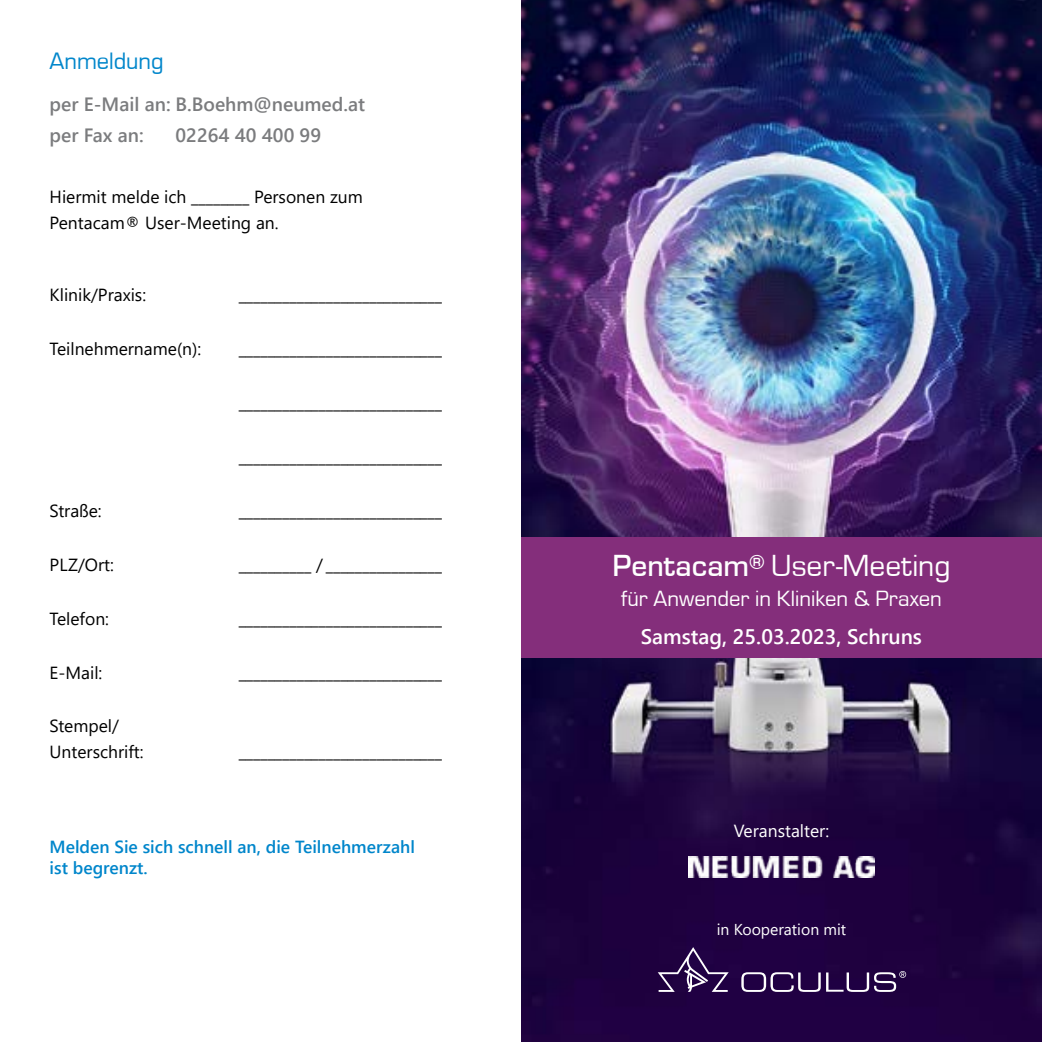
<style>
.page{position:relative;width:1042px;height:1042px;background:#fff}
.page>*{position:absolute;margin:0;border:0;box-sizing:border-box;transform-origin:0 0}
.t1{font:31.5px "Eurostile";color:#fff}
.t2{font:24.5px "Eurostile";color:#0086cb}
.t3{font:22.75px "Eurostile";color:#fff}
.t4{font:600 21px "Segoe UI";color:#fff}
.t5{font:600 19.25px/31.5px "Segoe UI";color:#7b7c7e}
.t6{font:17.5px/26.2px "Segoe UI";color:#000}
.t7{font:600 17.5px/21px "Segoe UI";color:#0086cb}
.t8{font:17.5px "Segoe UI";color:#fff}
.t9{font:15.75px "Segoe UI";color:#fff}
.s1{font-weight:500}
</style>
<div class="page">
<img style="left:521px;top:0;width:521px;height:1042px">
<div style="left:521px;top:537px;width:521px;height:121px;background:#842e7b"></div>
<svg style="left:658px;top:947px;width:71px;height:45px;background:#43295f"></svg>
<svg style="left:741px;top:971px;width:165px;height:21px;background:#51396c"></svg>
<img style="left:688px;top:856px;width:186px;height:21px">
<h2 class="t2" style="left:50px;top:45px;width:115px">Anmeldung</h2>
<p class="t5" style="left:50px;top:86px;width:317px">per E-Mail an: B.Boehm@neumed.at per Fax an:</p>
<p class="t5" style="left:176px;top:118px;width:147px">02264 40 400 99</p>
<p class="t6" style="left:50px;top:182px;width:315px">Hiermit melde ich ________ Personen zum<br>Pentacam® User-Meeting an.</p>
<p class="t6" style="left:50px;top:280px;width:98px">Klinik/Praxis:</p>
<p class="t6" style="left:50px;top:334px;width:153px">Teilnehmername(n):</p>
<p class="t6" style="left:50px;top:496px;width:54px">Straße:</p>
<p class="t6" style="left:239px;top:280px;width:205px">____________________________</p>
<p class="t6" style="left:239px;top:334px;width:205px">____________________________</p>
<p class="t6" style="left:239px;top:388px;width:205px">____________________________</p>
<p class="t6" style="left:239px;top:442px;width:205px">____________________________</p>
<p class="t6" style="left:239px;top:496px;width:205px">____________________________</p>
<p class="t6" style="left:50px;top:550px;width:66px">PLZ/Ort:</p>
<p class="t6" style="left:239px;top:550px;width:205px">__________ / ________________</p>
<p class="t6" style="left:50px;top:604px;width:61px">Telefon:</p>
<p class="t6" style="left:239px;top:604px;width:205px">____________________________</p>
<p class="t6" style="left:50px;top:658px;width:54px">E-Mail:</p>
<p class="t6" style="left:239px;top:658px;width:205px">____________________________</p>
<p class="t6" style="left:50px;top:711px;width:96px">Stempel/<br>Unterschrift:</p>
<p class="t6" style="left:239px;top:736px;width:205px">____________________________</p>
<p class="t7" style="left:50px;top:835px;width:367px">Melden Sie sich schnell an, die Teilnehmerzahl ist begrenzt.</p>
<h1 class="t1" style="left:612px;top:544px;width:339px"><span class="s1">Pentacam</span><sup>®</sup> User-Meeting</h1>
<h3 class="t3" style="left:621px;top:583px;width:322px">für Anwender in Kliniken &amp; Praxen</h3>
<p class="t4" style="left:641px;top:616px;width:283px">Samstag, 25.03.2023, Schruns</p>
<p class="t8" style="left:734px;top:814px;width:97px">Veranstalter:</p>
<p class="t9" style="left:717px;top:914px;width:131px">in Kooperation mit</p>
</div>
